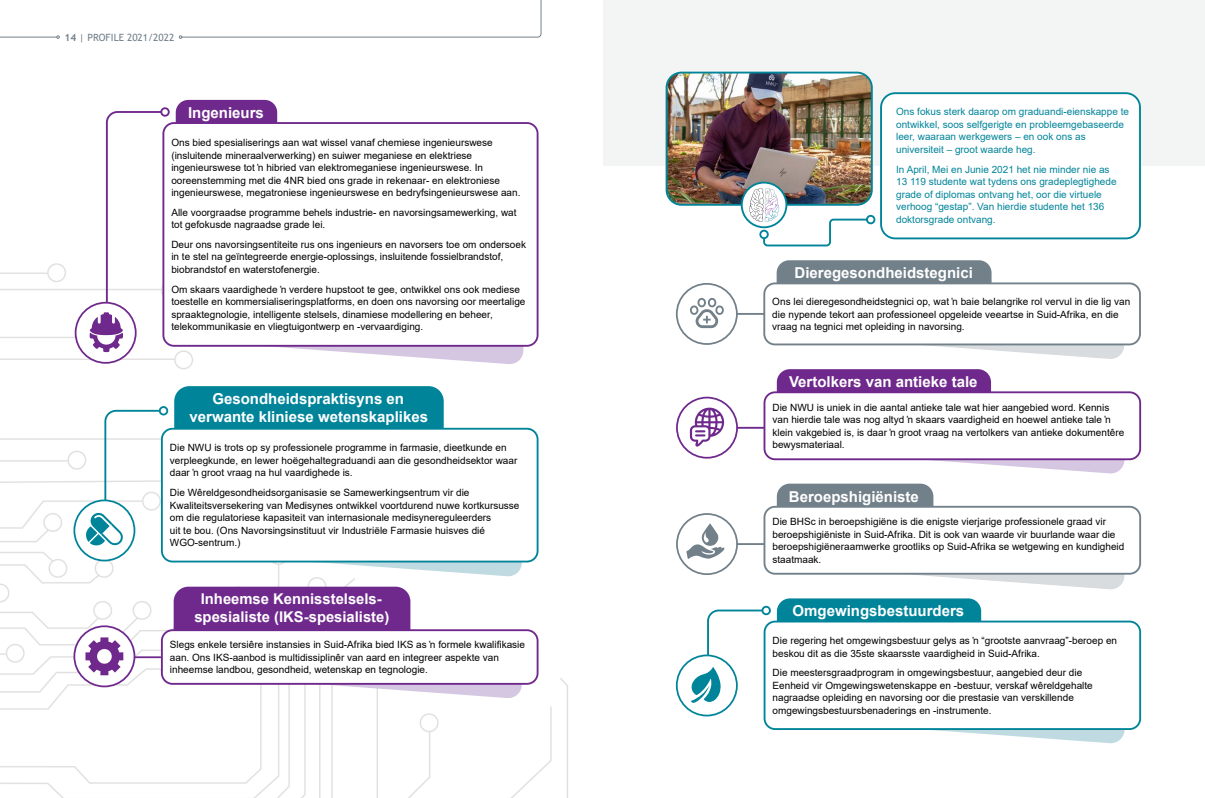
<style>
.page{position:relative;width:1205px;height:798px;background:#fff}
.page>*{position:absolute;margin:0;border:0;box-sizing:border-box;transform-origin:0 0}
.t1{font:700 15px/17.5px "Arial";color:#fff;text-align:center}
.t2{font:700 14.75px/17.5px "Arial";color:#fff;text-align:center}
.t3{font:10px/12.5px "Arial";color:#000}
.t4{font:10px/12.5px "Arial";color:#008499}
.t5{font:10px "Trebuchet MS";color:#72808a}
.s1{font-weight:700}
</style>
<div class="page">
<img style="left:0;top:232px;width:568px;height:565px">
<svg style="left:790px;top:460px;width:334px;height:14px"></svg>
<div style="left:777px;top:369px;width:214px;height:22px;background:#6f298c"></div>
<div style="left:763px;top:391px;width:378px;height:69px;border:2px solid #6f298c;border-radius:11px"></div>
<div style="left:676px;top:396px;width:62px;height:62px;border:2px solid #6f298c;border-radius:50%"></div>
<hr style="left:737px;top:426px;width:28px;height:2px;background:#6f298c">
<svg style="left:690px;top:407px;width:34px;height:39px"></svg>
<div style="left:761px;top:605px;width:10px;height:10px;border:2px solid #008499;border-radius:50%"></div>
<svg style="left:790px;top:729px;width:334px;height:14px"></svg>
<div style="left:777px;top:598px;width:204px;height:22px;background:#008499"></div>
<div style="left:763px;top:620px;width:378px;height:109px;border:2px solid #008499;border-radius:11px"></div>
<div style="left:676px;top:654px;width:62px;height:62px;border:2px solid #008499;border-radius:50%"></div>
<svg style="left:691px;top:608px;width:73px;height:94px"></svg>
<svg style="left:790px;top:574px;width:334px;height:15px"></svg>
<div style="left:777px;top:483px;width:156px;height:22px;background:#72808a"></div>
<div style="left:763px;top:505px;width:378px;height:69px;border:2px solid #72808a;border-radius:11px"></div>
<div style="left:676px;top:513px;width:62px;height:62px;border:2px solid #72808a;border-radius:50%"></div>
<hr style="left:736px;top:543px;width:29px;height:2px;background:#72808a">
<svg style="left:686px;top:523px;width:38px;height:36px"></svg>
<svg style="left:790px;top:345px;width:334px;height:14px"></svg>
<div style="left:776px;top:260px;width:215px;height:22px;background:#72808a"></div>
<div style="left:763px;top:282px;width:378px;height:63px;border:2px solid #72808a;border-radius:11px"></div>
<div style="left:676px;top:283px;width:62px;height:62px;border:2px solid #72808a;border-radius:50%"></div>
<hr style="left:737px;top:313px;width:28px;height:2px;background:#72808a">
<svg style="left:690px;top:298px;width:34px;height:30px"></svg>
<svg style="left:188px;top:562px;width:334px;height:14px"></svg>
<svg style="left:103px;top:409px;width:59px;height:97px"></svg>
<div style="left:159px;top:406px;width:9px;height:9px;border:2px solid #008499;border-radius:50%"></div>
<div style="left:174px;top:386px;width:270px;height:41px;background:#008499"></div>
<div style="left:162px;top:428px;width:375px;height:133px;background:#fff;border-radius:11px"></div>
<div style="left:161px;top:427px;width:377px;height:135px;border:2px solid #008499;border-radius:11px"></div>
<div style="left:74px;top:500px;width:60px;height:60px;background:#fff;border-radius:50%"></div>
<div style="left:73px;top:499px;width:62px;height:62px;border:2px solid #008499;border-radius:50%"></div>
<svg style="left:86px;top:512px;width:37px;height:33px"></svg>
<svg style="left:174px;top:586px;width:348px;height:112px"></svg>
<div style="left:162px;top:630px;width:375px;height:53px;background:#fff;border-radius:11px"></div>
<div style="left:161px;top:629px;width:377px;height:55px;border:2px solid #6f298c;border-radius:11px"></div>
<div style="left:74px;top:626px;width:60px;height:60px;background:#fff;border-radius:50%"></div>
<div style="left:73px;top:625px;width:62px;height:62px;border:2px solid #6f298c;border-radius:50%"></div>
<hr style="left:134px;top:656px;width:27px;height:2px;background:#6f298c">
<svg style="left:85px;top:637px;width:38px;height:38px"></svg>
<div style="left:176px;top:100px;width:101px;height:22px;background:#6f298c"></div>
<svg style="left:189px;top:346px;width:334px;height:18px"></svg>
<div style="left:163px;top:123px;width:374px;height:222px;background:#fff;border-radius:11px"></div>
<div style="left:162px;top:122px;width:376px;height:224px;border:2px solid #6f298c;border-radius:11px"></div>
<svg style="left:105px;top:111px;width:58px;height:195px"></svg>
<div style="left:160px;top:107px;width:10px;height:10px;border:2px solid #6f298c;border-radius:50%"></div>
<div style="left:76px;top:302px;width:60px;height:61px;background:#fff;border-radius:50%"></div>
<div style="left:75px;top:302px;width:62px;height:61px;border:2px solid #6f298c;border-radius:50%"></div>
<svg style="left:90px;top:312px;width:33px;height:40px"></svg>
<div style="left:603px;top:0;width:602px;height:166px;background:#f3f4f4"></div>
<div style="left:881px;top:93px;width:259px;height:145px;background:#fff;border-radius:14px"></div>
<div style="left:880px;top:92px;width:261px;height:147px;border:2px solid #008499;border-radius:14px"></div>
<img style="left:668px;top:74px;width:202px;height:129px">
<div style="left:665px;top:72px;width:208px;height:134px;border:2px solid #008499;border-radius:15px"></div>
<svg style="left:742px;top:182px;width:44px;height:45px"></svg>
<div style="left:741px;top:181px;width:46px;height:47px;border:2px solid #008499;border-radius:50%"></div>
<img style="left:749px;top:188px;width:120px;height:59px">
<div style="left:759px;top:230px;width:10px;height:9px;border:2px solid #008499;border-radius:50%"></div>
<div style="left:866px;top:215px;width:9px;height:9px;border:2px solid #008499;border-radius:50%"></div>
<hr style="left:0;top:37px;width:57px;height:1px;background:#72808a">
<svg style="left:179px;top:0;width:363px;height:39px"></svg>
<p class="t5" style="left:65px;top:31px;width:111px"><span class="s1">14</span> | PROFILE 2021/2022</p>
<h1 class="t1" style="left:188px;top:104px;width:77px">Ingenieurs</h1>
<p class="t3" style="left:171px;top:136px;width:351px">Ons bied spesialiserings aan wat wissel vanaf chemiese ingenieurswese (insluitende mineraalverwerking) en suiwer meganiese en elektriese ingenieurswese tot ŉ hibried van elektromeganiese ingenieurswese. In ooreenstemming met die 4NR bied ons grade in rekenaar- en elektroniese ingenieurswese, megatroniese ingenieurswese en bedryfsingenieurswese aan.</p>
<p class="t3" style="left:171px;top:206px;width:347px">Alle voorgraadse programme behels industrie- en navorsingsamewerking, wat tot gefokusde nagraadse grade lei.</p>
<p class="t3" style="left:171px;top:238px;width:356px">Deur ons navorsingsentiteite rus ons ingenieurs en navorsers toe om ondersoek in te stel na geïntegreerde energie-oplossings, insluitende fossielbrandstof, biobrandstof en waterstofenergie.</p>
<p class="t3" style="left:171px;top:282px;width:356px">Om skaars vaardighede ŉ verdere hupstoot te gee, ontwikkel ons ook mediese toestelle en kommersialiseringsplatforms, en doen ons navorsing oor meertalige spraaktegnologie, intelligente stelsels, dinamiese modellering en beheer, telekommunikasie en vliegtuigontwerp en -vervaardiging.</p>
<h1 class="t1" style="left:190px;top:390px;width:240px">Gesondheidspraktisyns en verwante kliniese wetenskaplikes</h1>
<p class="t3" style="left:170px;top:441px;width:349px">Die NWU is trots op sy professionele programme in farmasie, dieetkunde en verpleegkunde, en lewer hoëgehaltegraduandi aan die gesondheidsektor waar daar ŉ groot vraag na hul vaardighede is.</p>
<p class="t3" style="left:170px;top:486px;width:351px">Die Wêreldgesondheidsorganisasie se Samewerkingsentrum vir die Kwaliteitsversekering van Medisynes ontwikkel voortdurend nuwe kortkursusse om die regulatoriese kapasiteit van internasionale medisynereguleerders<br>uit te bou. (Ons Navorsingsinstituut vir Industriële Farmasie huisves dié WGO-sentrum.)</p>
<h2 class="t2" style="left:194px;top:590px;width:196px">Inheemse Kennisstelsels&shy;spesialiste (IKS-spesialiste)</h2>
<p class="t3" style="left:170px;top:638px;width:357px">Slegs enkele tersiêre instansies in Suid-Afrika bied IKS as ŉ formele kwalifikasie aan. Ons IKS-aanbod is multidissiplinêr van aard en integreer aspekte van inheemse landbou, gesondheid, wetenskap en tegnologie.</p>
<p class="t4" style="left:896px;top:106px;width:234px">Ons fokus sterk daarop om graduandi-eienskappe te ontwikkel, soos selfgerigte en probleemgebaseerde leer, waaraan werkgewers – en ook ons as universiteit – groot waarde heg.</p>
<p class="t4" style="left:896px;top:163px;width:222px">In April, Mei en Junie 2021 het nie minder nie as 13 119 studente wat tydens ons gradeplegtighede grade of diplomas ontvang het, oor die virtuele verhoog “gestap”. Van hierdie studente het 136 doktorsgrade ontvang.</p>
<h1 class="t1" style="left:794px;top:264px;width:180px">Dieregesondheidstegnici</h1>
<p class="t3" style="left:772px;top:295px;width:359px">Ons lei dieregesondheidstegnici op, wat ŉ baie belangrike rol vervul in die lig van die nypende tekort aan professioneel opgeleide veeartse in Suid-Afrika, en die vraag na tegnici met opleiding in navorsing.</p>
<h1 class="t1" style="left:789px;top:373px;width:190px">Vertolkers van antieke tale</h1>
<p class="t3" style="left:772px;top:400px;width:353px">Die NWU is uniek in die aantal antieke tale wat hier aangebied word. Kennis van hierdie tale was nog altyd ŉ skaars vaardigheid en hoewel antieke tale ŉ klein vakgebied is, is daar ŉ groot vraag na vertolkers van antieke dokumentêre bewysmateriaal.</p>
<h1 class="t1" style="left:789px;top:487px;width:132px">Beroepshigiëniste</h1>
<p class="t3" style="left:772px;top:515px;width:353px">Die BHSc in beroepshigiëne is die enigste vierjarige professionele graad vir beroepshigiëniste in Suid-Afrika. Dit is ook van waarde vir buurlande waar die beroepshigiëneraamwerke grootliks op Suid-Afrika se wetgewing en kundigheid staatmaak.</p>
<h1 class="t1" style="left:792px;top:602px;width:173px">Omgewingsbestuurders</h1>
<p class="t3" style="left:772px;top:634px;width:346px">Die regering het omgewingsbestuur gelys as ŉ “grootste aanvraag”-beroep en beskou dit as die 35ste skaarsste vaardigheid in Suid-Afrika.</p>
<p class="t3" style="left:772px;top:666px;width:322px">Die meestersgraadprogram in omgewingsbestuur, aangebied deur die Eenheid vir Omgewingswetenskappe en -bestuur, verskaf wêreldgehalte nagraadse opleiding en navorsing oor die prestasie van verskillende omgewingsbestuursbenaderings en -instrumente.</p>
</div>
